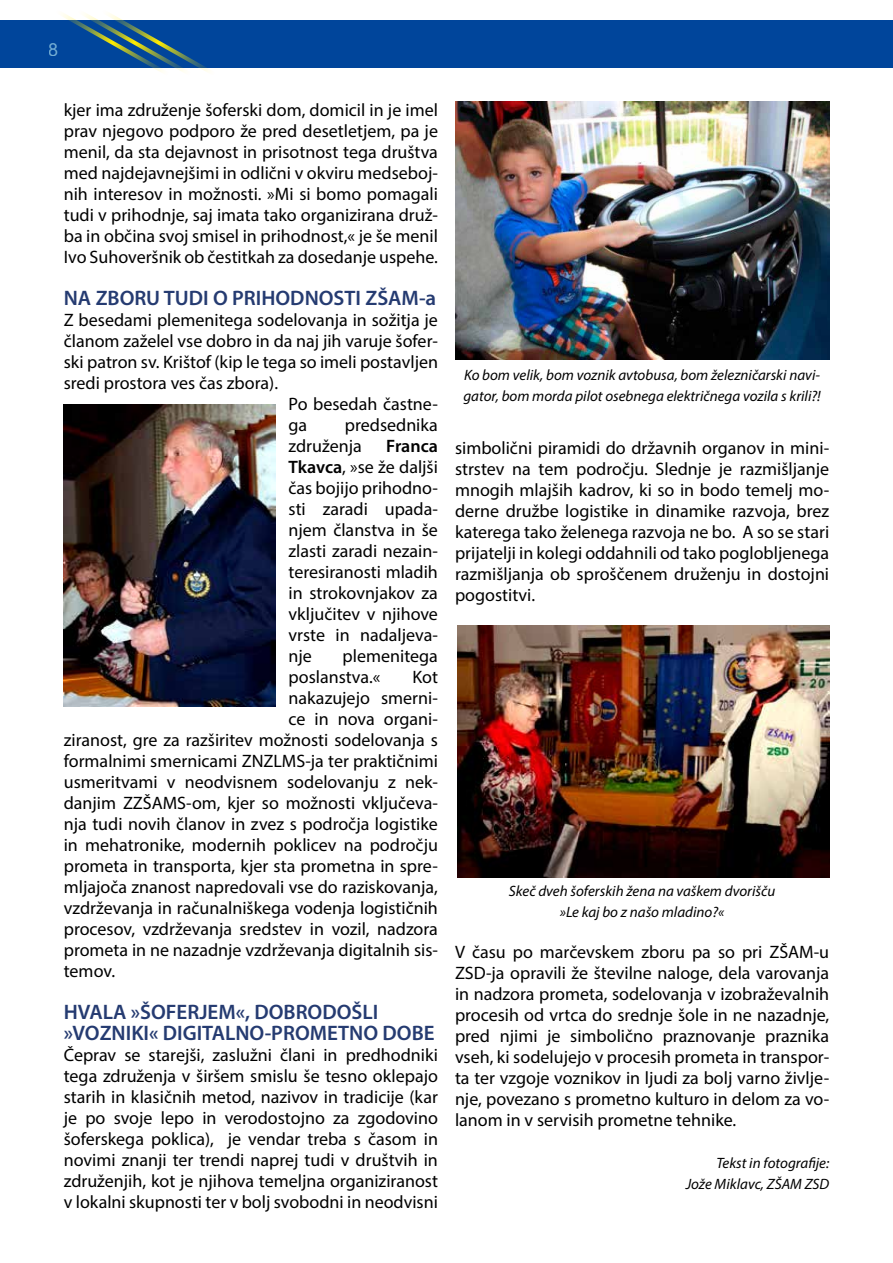
<style>
.page{position:relative;width:893px;height:1263px;background:#fff}
.page>*{position:absolute;margin:0;border:0;box-sizing:border-box;transform-origin:0 0}
.t1{font:600 21px/21px "Myriad Pro";color:#253b71}
.t2{font:18px/21px "Myriad Pro";color:#000;text-align:justify}
.t3{font:18px "Arial";color:#a5daeb}
.t4{font:italic 15px/21px "Myriad Pro";color:#000;text-align:right}
.s1{font-weight:600}
</style>
<div class="page">
<div style="left:0;top:20px;width:893px;height:48px;background:#00459b"></div>
<svg style="left:62px;top:13px;width:148px;height:59px"></svg>
<img style="left:64px;top:404px;width:212px;height:302px">
<img style="left:455px;top:102px;width:374px;height:257px">
<img style="left:457px;top:625px;width:372px;height:252px">
<p class="t3" style="left:49px;top:37px;width:12px">8</p>
<p class="t2" style="left:64px;top:99px;width:376px">kjer ima združenje šoferski dom, domicil in je imel prav njegovo podporo že pred desetletjem, pa je menil, da sta dejavnost in prisotnost tega društva med najdejavnejšimi in odlični v okviru medseboj&shy;nih interesov in možnosti. »Mi si bomo pomagali tudi v prihodnje, saj imata tako organizirana druž&shy;ba in občina svoj smisel in prihodnost,« je še menil Ivo Suhoveršnik ob čestitkah za dosedanje uspehe.</p>
<p class="t1" style="left:64px;top:286px;width:374px">NA ZBORU TUDI O PRIHODNOSTI ZŠAM-a</p>
<p class="t2" style="left:64px;top:309px;width:376px">Z besedami plemenitega sodelovanja in sožitja je</p>
<p class="t2" style="left:64px;top:330px;width:376px">članom zaželel vse dobro in da naj jih varuje šofer-</p>
<p class="t2" style="left:64px;top:351px;width:376px">ski patron sv. Krištof (kip le tega so imeli postavljen</p>
<p class="t2" style="left:64px;top:372px;width:216px">sredi prostora ves čas zbora).</p>
<p class="t2" style="left:289px;top:393px;width:151px">Po besedah častne-</p>
<p class="t2" style="left:289px;top:414px;width:20px">ga</p>
<p class="t2" style="left:289px;top:414px;width:151px;text-indent:56px">predsednika združenja</p>
<p class="t2" style="left:289px;top:435px;width:151px;text-indent:98px"><span class="s1">Franca Tkavca</span>, »se že daljši čas bojijo prihodno&shy;sti zaradi upada&shy;njem članstva in še zlasti zaradi nezain&shy;teresiranosti mladih in strokovnjakov za vključitev v njihove vrste in nadaljeva&shy;nje</p>
<p class="t2" style="left:289px;top:645px;width:151px;text-indent:54px">plemenitega poslanstva.«</p>
<p class="t2" style="left:412px;top:666px;width:27px">Kot</p>
<p class="t2" style="left:289px;top:687px;width:151px">nakazujejo smerni-</p>
<p class="t2" style="left:289px;top:708px;width:151px">ce in nova organi-</p>
<p class="t2" style="left:64px;top:729px;width:376px">ziranost, gre za razširitev možnosti sodelovanja s</p>
<p class="t2" style="left:64px;top:750px;width:376px">formalnimi smernicami ZNZLMS-ja ter praktičnimi</p>
<p class="t2" style="left:64px;top:771px;width:376px">usmeritvami v neodvisnem sodelovanju z nek-</p>
<p class="t2" style="left:64px;top:792px;width:376px">danjim ZZŠAMS-om, kjer so možnosti vključeva-</p>
<p class="t2" style="left:64px;top:813px;width:376px">nja tudi novih članov in zvez s področja logistike</p>
<p class="t2" style="left:64px;top:834px;width:376px">in mehatronike, modernih poklicev na področju</p>
<p class="t2" style="left:64px;top:855px;width:376px">prometa in transporta, kjer sta prometna in spre-</p>
<p class="t2" style="left:64px;top:876px;width:376px">mljajoča znanost napredovali vse do raziskovanja,</p>
<p class="t2" style="left:64px;top:897px;width:376px">vzdrževanja in računalniškega vodenja logističnih</p>
<p class="t2" style="left:64px;top:918px;width:376px">procesov, vzdrževanja sredstev in vozil, nadzora</p>
<p class="t2" style="left:64px;top:939px;width:376px">prometa in ne nazadnje vzdrževanja digitalnih sis-</p>
<p class="t2" style="left:64px;top:960px;width:53px">temov.</p>
<p class="t1" style="left:64px;top:1000px;width:372px">HVALA »ŠOFERJEM«, DOBRODOŠLI »VOZNIKI« DIGITALNO-PROMETNO DOBE</p>
<p class="t2" style="left:64px;top:1044px;width:376px">Čeprav se starejši, zaslužni člani in predhodniki tega združenja v širšem smislu še tesno oklepajo starih in klasičnih metod, nazivov in tradicije (kar je po svoje lepo in verodostojno za zgodovino šoferskega poklica), je vendar treba s časom in novimi znanji ter trendi naprej tudi v društvih in združenjih, kot je njihova temeljna organiziranost v lokalni skupnosti ter v bolj svobodni in neodvisni</p>
<p class="t4" style="left:463px;top:364px;width:359px;text-align:left">Ko bom velik, bom voznik avtobusa, bom železničarski navi&shy;gator, bom morda pilot osebnega električnega vozila s krili?!</p>
<p class="t2" style="left:455px;top:437px;width:376px">simbolični piramidi do državnih organov in mini&shy;strstev na tem področju. Slednje je razmišljanje mnogih mlajših kadrov, ki so in bodo temelj mo&shy;derne družbe logistike in dinamike razvoja, brez katerega tako želenega razvoja ne bo. A so se stari prijatelji in kolegi oddahnili od tako poglobljenega razmišljanja ob sproščenem druženju in dostojni pogostitvi.</p>
<p class="t4" style="left:509px;top:880px;width:268px;text-align:center">Skeč dveh šoferskih žena na vaškem dvorišču »Le kaj bo z našo mladino?«</p>
<p class="t2" style="left:455px;top:941px;width:376px">V času po marčevskem zboru pa so pri ZŠAM-u ZSD-ja opravili že številne naloge, dela varovanja in nadzora prometa, sodelovanja v izobraževalnih procesih od vrtca do srednje šole in ne nazadnje, pred njimi je simbolično praznovanje praznika vseh, ki sodelujejo v procesih prometa in transpor&shy;ta ter vzgoje voznikov in ljudi za bolj varno življe&shy;nje, povezano s prometno kulturo in delom za vo&shy;lanom in v servisih prometne tehnike.</p>
<p class="t4" style="left:686px;top:1152px;width:145px">Tekst in fotografije:<br>Jože Miklavc, ZŠAM ZSD</p>
</div>
